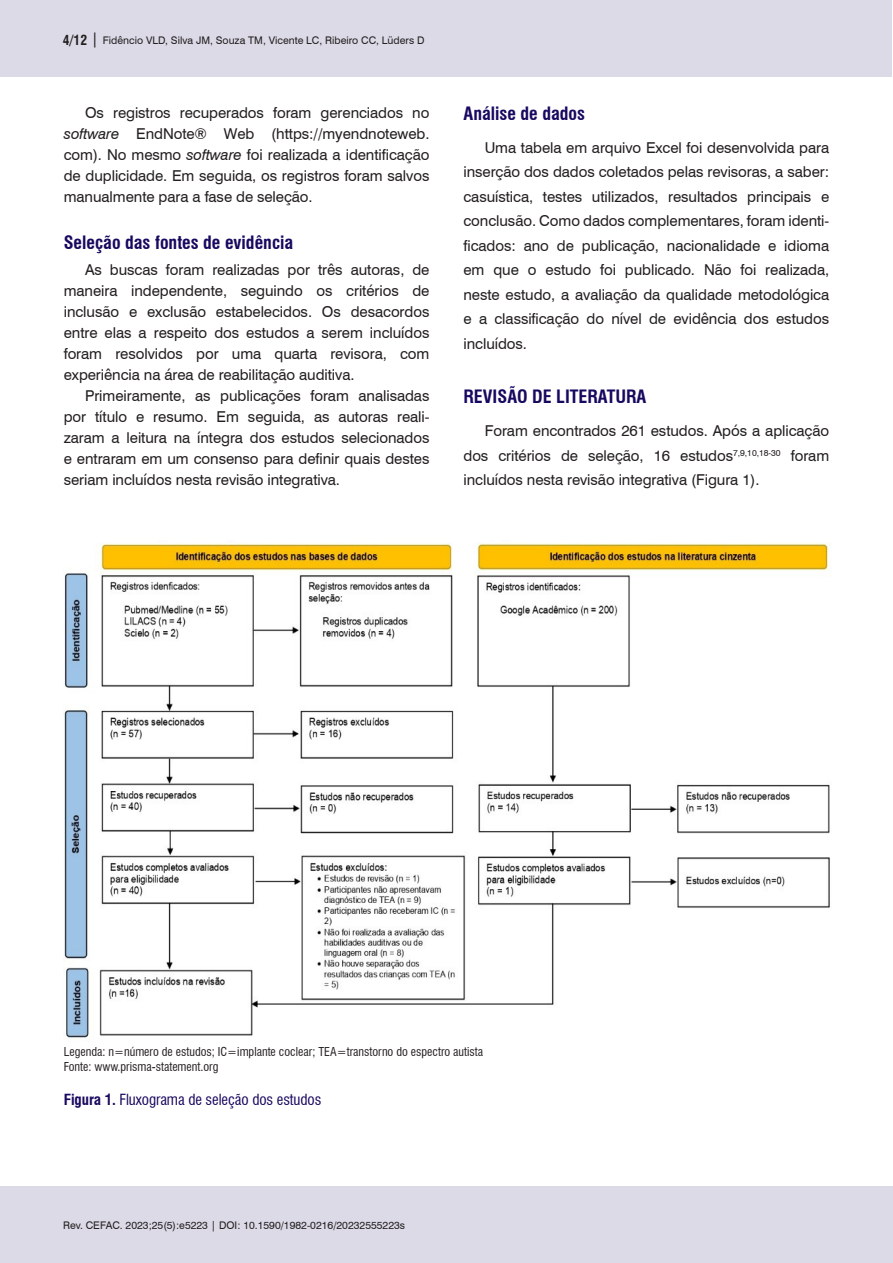
<style>
.page{position:relative;width:893px;height:1263px;background:#fff}
.page>*{position:absolute;margin:0;border:0;box-sizing:border-box;transform-origin:0 0}
.Nivel_2{font:700 condensed 18px "Swiss 721 BT";color:#18085f}
.Nivel_1{font:700 condensed 18px "Swiss 721 BT";color:#18085f}
.Corpo_do_texto{font:15px/21px "Swiss 721 BT";letter-spacing:-.005em;color:#231f20;text-align:justify}
.Titulo_tabelas_e_gráficos{font:condensed 15px "Swiss 721 BT";letter-spacing:-.005em;color:#18085f}
.Legendas{font:condensed 12px "Swiss 721 BT";color:#231f20}
.t1{font:10.5px "Swiss 721 BT";color:#231f20}
.s1{font-weight:700;font-stretch:condensed;font-size:13.5px}
.s2{font-size:15px}
.s3{font-style:italic}
.s4{font-weight:700}
</style>
<div class="page">
<div style="left:0;top:1186px;width:892px;height:77px;background:#dcdae7"></div>
<div style="left:0;top:0;width:892px;height:77px;background:#dcdae7"></div>
<img style="left:64px;top:542px;width:766px;height:496px">
<p class="t1" style="left:63px;top:33px;width:363px"><span class="s1">4/12</span> <span class="s2">|</span> Fidêncio VLD, Silva JM, Souza TM, Vicente LC, Ribeiro CC, Lüders D</p>
<p class="Corpo_do_texto" style="left:64px;top:101px;width:367px;text-indent:21px">Os registros recuperados foram gerenciados no <span class="s3">software</span> EndNote® Web (https://myendnoteweb. com). No mesmo <span class="s3">software</span> foi realizada a identificação de duplicidade. Em seguida, os registros foram salvos manualmente para a fase de seleção.</p>
<p class="Nivel_2" style="left:64px;top:232px;width:231px">Seleção das fontes de evidência</p>
<p class="Corpo_do_texto" style="left:64px;top:258px;width:367px;text-indent:21px">As buscas foram realizadas por três autoras, de maneira independente, seguindo os critérios de inclusão e exclusão estabelecidos. Os desacordos entre elas a respeito dos estudos a serem incluídos foram resolvidos por uma quarta revisora, com experiência na área de reabilitação auditiva.</p>
<p class="Corpo_do_texto" style="left:64px;top:385px;width:367px;text-indent:21px">Primeiramente, as publicações foram analisadas por título e resumo. Em seguida, as autoras reali&shy;zaram a leitura na íntegra dos estudos selecionados e entraram em um consenso para definir quais destes seriam incluídos nesta revisão integrativa.</p>
<p class="Nivel_2" style="left:463px;top:103px;width:123px">Análise de dados</p>
<p class="Corpo_do_texto" style="left:463px;top:135px;width:367px;line-height:24.5px;text-indent:21px">Uma tabela em arquivo Excel foi desenvolvida para inserção dos dados coletados pelas revisoras, a saber: casuística, testes utilizados, resultados principais e conclusão. Como dados complementares, foram identi&shy;ficados: ano de publicação, nacionalidade e idioma em que o estudo foi publicado. Não foi realizada, neste estudo, a avaliação da qualidade metodológica e a classificação do nível de evidência dos estudos incluídos.</p>
<p class="Nivel_1" style="left:463px;top:386px;width:184px">REVISÃO DE LITERATURA</p>
<p class="Corpo_do_texto" style="left:463px;top:418px;width:367px;line-height:24.5px;text-indent:21px">Foram encontrados 261 estudos. Após a aplicação dos critérios de seleção, 16 estudos<sup>7,9,10,18-30</sup> foram incluídos nesta revisão integrativa (Figura 1).</p>
<p class="Legendas" style="left:64px;top:1045px;width:421px">Legenda: n=número de estudos; IC=implante coclear; TEA=transtorno do espectro autista</p>
<p class="Legendas" style="left:64px;top:1059px;width:156px">Fonte: www.prisma-statement.org</p>
<p class="Titulo_tabelas_e_gráficos" style="left:64px;top:1090px;width:259px"><span class="s4">Figura 1.</span> Fluxograma de seleção dos estudos</p>
<p class="t1" style="left:63px;top:1218px;width:344px">Rev. CEFAC. 2023;25(5):e5223 | DOI: 10.1590/1982-0216/20232555223s</p>
</div>
